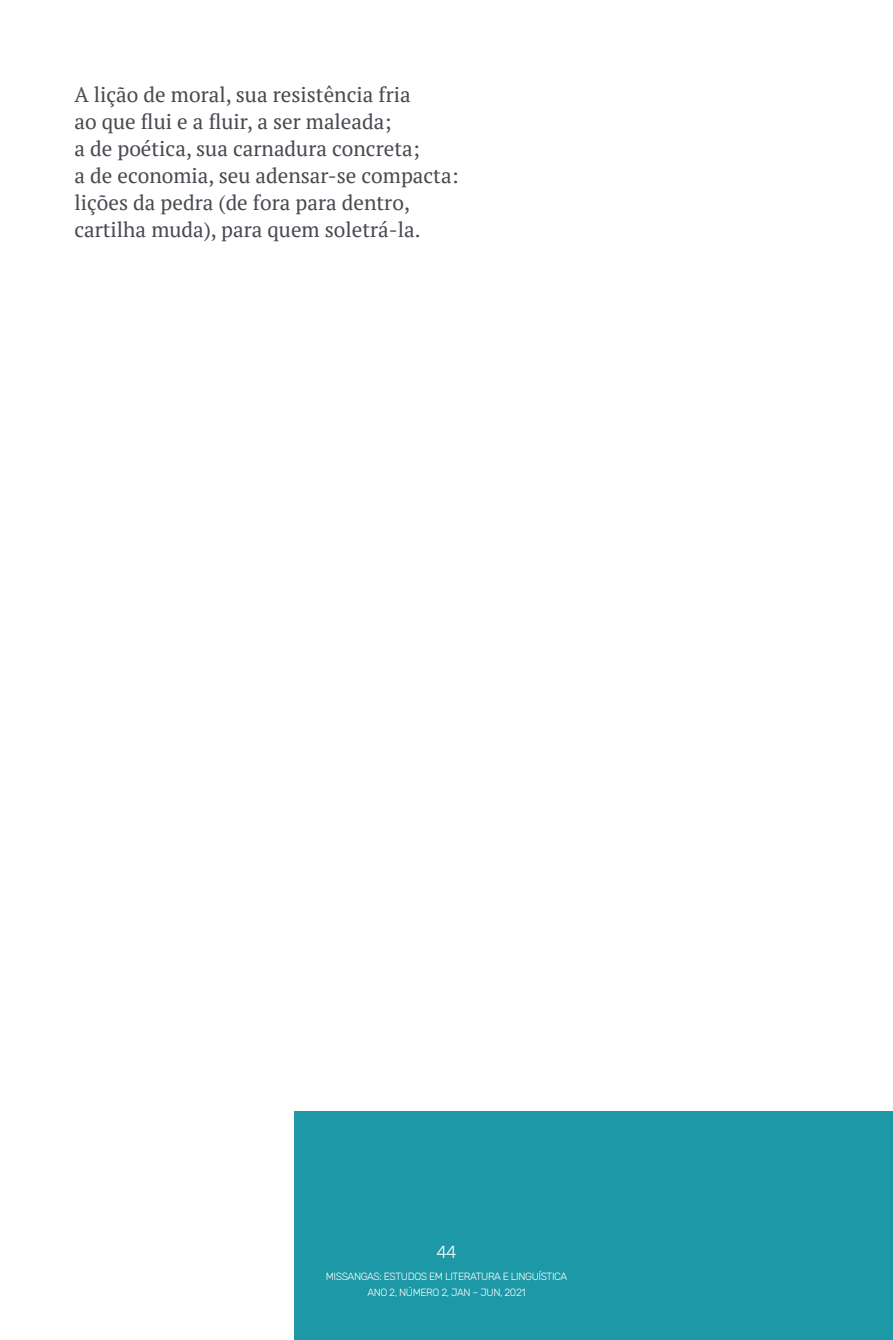
<style>
.page{position:relative;width:893px;height:1340px;background:#fff}
.page>*{position:absolute;margin:0;border:0;box-sizing:border-box;transform-origin:0 0}
.corpo_sem_recuo-txt{font:21px "PT Serif";color:#4a4951}
.t1{font:300 17.5px "Rubik";color:#fff}
.t2{font:300 10.5px "Rubik";letter-spacing:-.04em;color:#fff}
</style>
<div class="page">
<div style="left:295px;top:1111px;width:598px;height:228px;background:#1c98a6"></div>
<p class="corpo_sem_recuo-txt" style="left:74px;top:80px;width:338px">A lição de moral, sua resistência fria</p>
<p class="corpo_sem_recuo-txt" style="left:74px;top:108px;width:318px">ao que flui e a fluir, a ser maleada;</p>
<p class="corpo_sem_recuo-txt" style="left:74px;top:135px;width:347px">a de poética, sua carnadura concreta;</p>
<p class="corpo_sem_recuo-txt" style="left:74px;top:162px;width:386px">a de economia, seu adensar-se compacta:</p>
<p class="corpo_sem_recuo-txt" style="left:74px;top:189px;width:337px">lições da pedra (de fora para dentro,</p>
<p class="corpo_sem_recuo-txt" style="left:74px;top:216px;width:348px">cartilha muda), para quem soletrá-la.</p>
<p class="t1" style="left:436px;top:1242px;width:22px">44</p>
<p class="t2" style="left:326px;top:1270px;width:243px">MISSANGAS: ESTUDOS EM LITERATURA E LINGUÍSTICA</p>
<p class="t2" style="left:367px;top:1286px;width:160px">ANO 2, NÚMERO 2, JAN – JUN, 2021</p>
</div>
